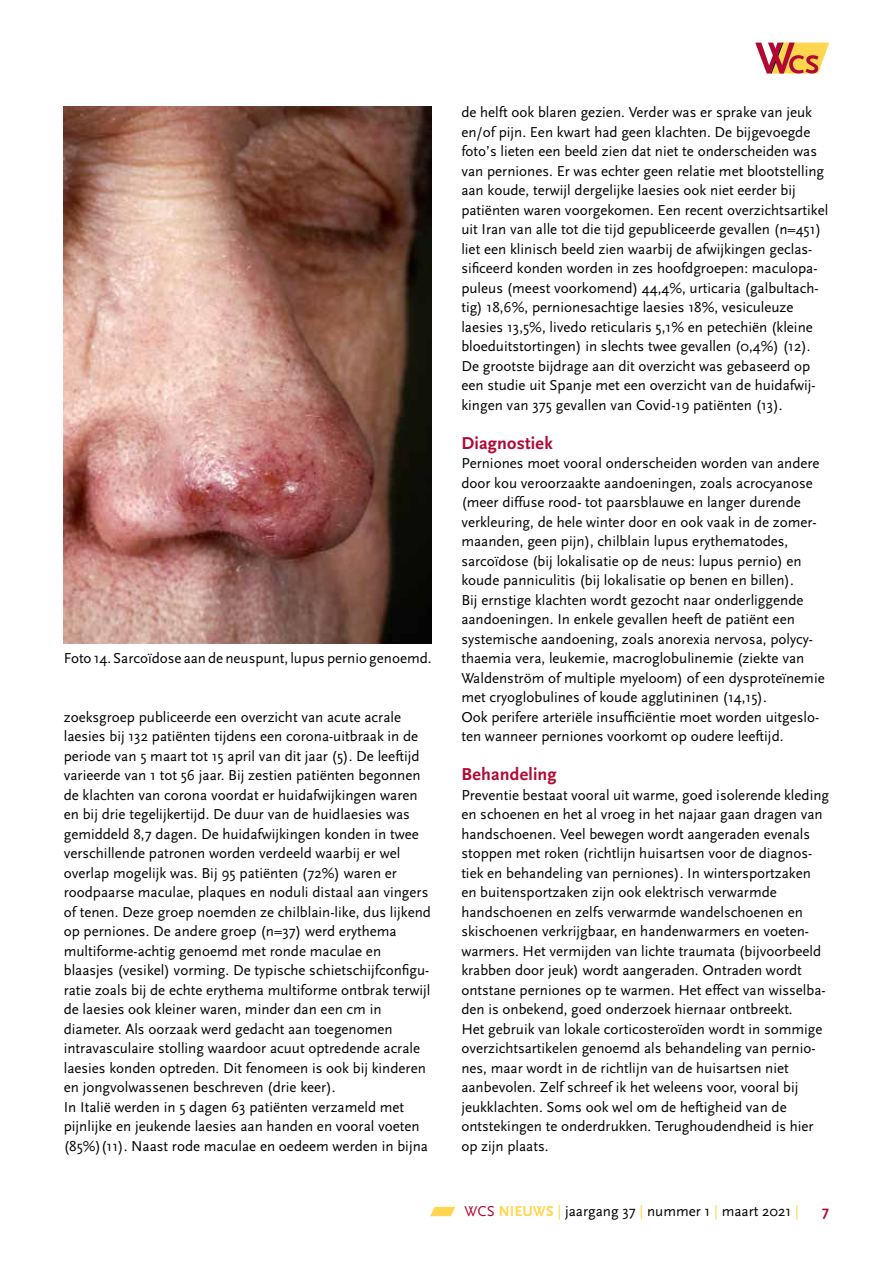
<style>
.page{position:relative;width:893px;height:1263px;background:#fff}
.page>*{position:absolute;margin:0;border:0;box-sizing:border-box;transform-origin:0 0}
.t1{font:700 18px "Scala Sans";letter-spacing:.01em;color:#b10933}
.t2{font:15px/19.5px "Scala Sans";color:#000}
.t3{font:700 15px "Scala Sans";color:#b10933}
.s1{color:#b10933}
.s2{font-weight:700;color:#ffd64d}
.s3{color:#ffd64d}
</style>
<div class="page">
<div style="left:753px;top:41px;width:78px;height:34px;background:linear-gradient(to bottom,#fffffe,#fff)"></div>
<svg style="left:755px;top:43px;width:74px;height:31px"></svg>
<svg style="left:430px;top:1207px;width:25px;height:9px"></svg>
<img style="left:64px;top:106px;width:368px;height:538px">
<p class="t2" style="left:64px;top:649px;width:369px">Foto 14. Sarcoïdose aan de neuspunt, lupus pernio genoemd.</p>
<p class="t2" style="left:64px;top:707px;width:369px">zoeksgroep publiceerde een overzicht van acute acrale laesies bij 132 patiënten tijdens een corona-uitbraak in de periode van 5 maart tot 15 april van dit jaar (5). De leeftijd varieerde van 1 tot 56 jaar. Bij zestien patiënten begonnen de klachten van corona voordat er huidafwijkingen waren en bij drie tegelijkertijd. De duur van de huidlaesies was gemiddeld 8,7 dagen. De huidafwijkingen konden in twee verschillende patronen worden verdeeld waarbij er wel overlap mogelijk was. Bij 95 patiënten (72%) waren er roodpaarse maculae, plaques en noduli distaal aan vingers of tenen. Deze groep noemden ze chilblain-like, dus lijkend op perniones. De andere groep (n=37) werd erythema multiforme-achtig genoemd met ronde maculae en blaasjes (vesikel) vorming. De typische schietschijfconfigu&shy;ratie zoals bij de echte erythema multiforme ontbrak terwijl de laesies ook kleiner waren, minder dan een cm in diameter. Als oorzaak werd gedacht aan toegenomen intravasculaire stolling waardoor acuut optredende acrale laesies konden optreden. Dit fenomeen is ook bij kinderen en jongvolwassenen beschreven (drie keer).<br>In Italië werden in 5 dagen 63 patiënten verzameld met pijnlijke en jeukende laesies aan handen en vooral voeten (85%)(11). Naast rode maculae en oedeem werden in bijna</p>
<p class="t2" style="left:461px;top:103px;width:369px">de helft ook blaren gezien. Verder was er sprake van jeuk en/of pijn. Een kwart had geen klachten. De bijgevoegde foto’s lieten een beeld zien dat niet te onderscheiden was van perniones. Er was echter geen relatie met blootstelling aan koude, terwijl dergelijke laesies ook niet eerder bij patiënten waren voorgekomen. Een recent overzichtsartikel uit Iran van alle tot die tijd gepubliceerde gevallen (n=451) liet een klinisch beeld zien waarbij de afwijkingen geclas&shy;sificeerd konden worden in zes hoofdgroepen: maculopa&shy;puleus (meest voorkomend) 44,4%, urticaria (galbultach&shy;tig) 18,6%, pernionesachtige laesies 18%, vesiculeuze laesies 13,5%, livedo reticularis 5,1% en petechiën (kleine bloeduitstortingen) in slechts twee gevallen (0,4%) (12).<br>De grootste bijdrage aan dit overzicht was gebaseerd op een studie uit Spanje met een overzicht van de huidafwij&shy;kingen van 375 gevallen van Covid-19 patiënten (13).</p>
<p class="t1" style="left:461px;top:433px;width:93px">Diagnostiek</p>
<p class="t2" style="left:461px;top:454px;width:365px">Perniones moet vooral onderscheiden worden van andere door kou veroorzaakte aandoeningen, zoals acrocyanose (meer diffuse rood- tot paarsblauwe en langer durende verkleuring, de hele winter door en ook vaak in de zomer&shy;maanden, geen pijn), chilblain lupus erythematodes, sarcoïdose (bij lokalisatie op de neus: lupus pernio) en koude panniculitis (bij lokalisatie op benen en billen).<br>Bij ernstige klachten wordt gezocht naar onderliggende aandoeningen. In enkele gevallen heeft de patiënt een systemische aandoening, zoals anorexia nervosa, polycy&shy;thaemia vera, leukemie, macroglobulinemie (ziekte van Waldenström of multiple myeloom) of een dysproteïnemie met cryoglobulines of koude agglutininen (14,15).<br>Ook perifere arteriële insufficiëntie moet worden uitgeslo&shy;ten wanneer perniones voorkomt op oudere leeftijd.</p>
<p class="t1" style="left:461px;top:765px;width:97px">Behandeling</p>
<p class="t2" style="left:461px;top:785px;width:369px">Preventie bestaat vooral uit warme, goed isolerende kleding en schoenen en het al vroeg in het najaar gaan dragen van handschoenen. Veel bewegen wordt aangeraden evenals stoppen met roken (richtlijn huisartsen voor de diagnos&shy;tiek en behandeling van perniones). In wintersportzaken en buitensportzaken zijn ook elektrisch verwarmde handschoenen en zelfs verwarmde wandelschoenen en skischoenen verkrijgbaar, en handenwarmers en voeten&shy;warmers. Het vermijden van lichte traumata (bijvoorbeeld krabben door jeuk) wordt aangeraden. Ontraden wordt ontstane perniones op te warmen. Het effect van wisselba&shy;den is onbekend, goed onderzoek hiernaar ontbreekt.<br>Het gebruik van lokale corticosteroïden wordt in sommige overzichtsartikelen genoemd als behandeling van pernio&shy;nes, maar wordt in de richtlijn van de huisartsen niet aanbevolen. Zelf schreef ik het weleens voor, vooral bij jeukklachten. Soms ook wel om de heftigheid van de ontstekingen te onderdrukken. Terughoudendheid is hier op zijn plaats.</p>
<p class="t2" style="left:465px;top:1202px;width:336px"><span class="s1">WCS</span> <span class="s2">NIEUWS</span> <span class="s3">|</span> jaargang 37 <span class="s3">|</span> nummer 1 <span class="s3">|</span> maart 2021 <span class="s3">|</span></p>
<p class="t3" style="left:822px;top:1203px;width:8px">7</p>
</div>
